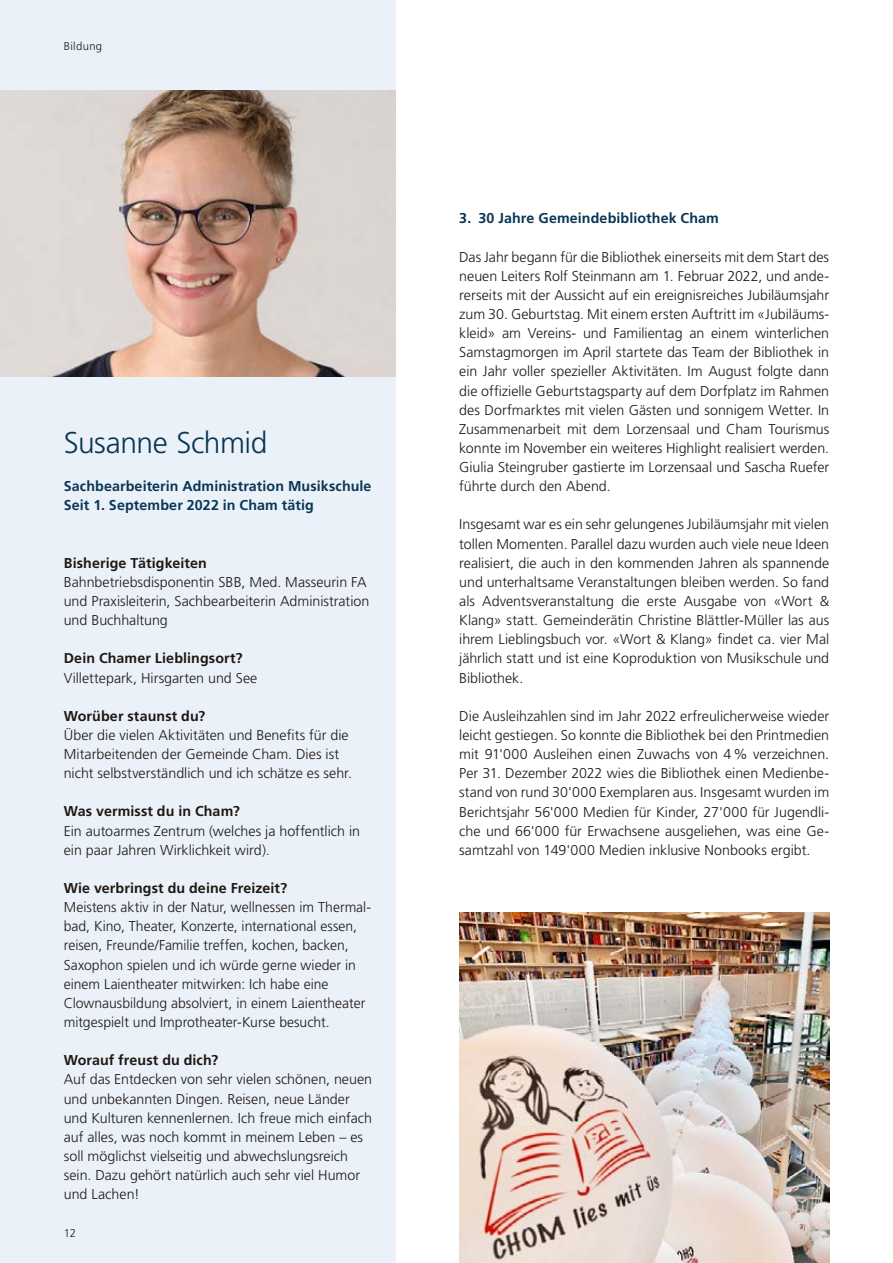
<style>
.page{position:relative;width:893px;height:1263px;background:#fff}
.page>*{position:absolute;margin:0;border:0;box-sizing:border-box;transform-origin:0 0}
.t1{font:300 30px "Frutiger LT Std";letter-spacing:-.015em;color:#0a3654}
.t2{font:300 14.25px/19.2px "Frutiger LT Std";color:#1e1814}
.t3{font:700 14.25px "Frutiger LT Std";letter-spacing:.01em;color:#1e1814}
.t4{font:700 14.25px/19.2px "Frutiger LT Std";letter-spacing:.01em;color:#0a3654}
.t5{font:300 11.25px "Frutiger LT Std";letter-spacing:.03em;color:#1e1814}
</style>
<div class="page">
<div style="left:0;top:0;width:395px;height:1263px;background:#ebf1f9"></div>
<img style="left:459px;top:912px;width:370px;height:351px">
<img style="left:0;top:90px;width:395px;height:286px">
<p class="t5" style="left:64px;top:40px;width:40px">Bildung</p>
<h1 class="t1" style="left:64px;top:426px;width:205px">Susanne Schmid</h1>
<p class="t4" style="left:64px;top:477px;width:309px">Sachbearbeiterin Administration Musikschule<br>Seit 1. September 2022 in Cham tätig</p>
<p class="t3" style="left:64px;top:554px;width:145px">Bisherige Tätigkeiten</p>
<p class="t2" style="left:64px;top:572px;width:307px">Bahnbetriebsdisponentin SBB, Med. Masseurin FA und Praxisleiterin, Sachbearbeiterin Administration und Buchhaltung</p>
<p class="t3" style="left:64px;top:650px;width:180px">Dein Chamer Lieblingsort?</p>
<p class="t2" style="left:64px;top:668px;width:195px">Villettepark, Hirsgarten und See</p>
<p class="t3" style="left:64px;top:707px;width:143px">Worüber staunst du?</p>
<p class="t2" style="left:64px;top:726px;width:290px">Über die vielen Aktivitäten und Benefits für die<br>Mitarbeitenden der Gemeinde Cham. Dies ist nicht selbstverständlich und ich schätze es sehr.</p>
<p class="t3" style="left:64px;top:803px;width:178px">Was vermisst du in Cham?</p>
<p class="t2" style="left:64px;top:821px;width:298px">Ein autoarmes Zentrum (welches ja hoffentlich in ein paar Jahren Wirklichkeit wird).</p>
<p class="t3" style="left:64px;top:880px;width:225px">Wie verbringst du deine Freizeit?</p>
<p class="t2" style="left:64px;top:898px;width:309px">Meistens aktiv in der Natur, wellnessen im Thermal&shy;bad, Kino, Theater, Konzerte, international essen, reisen, Freunde/Familie treffen, kochen, backen, Saxophon spielen und ich würde gerne wieder in einem Laientheater mitwirken: Ich habe eine Clownausbildung absolviert, in einem Laientheater mitgespielt und Improtheater-Kurse besucht.</p>
<p class="t3" style="left:64px;top:1052px;width:156px">Worauf freust du dich?</p>
<p class="t2" style="left:64px;top:1070px;width:310px">Auf das Entdecken von sehr vielen schönen, neuen und unbekannten Dingen. Reisen, neue Länder und Kulturen kennenlernen. Ich freue mich einfach auf alles, was noch kommt in meinem Leben – es soll möglichst vielseitig und abwechslungsreich sein. Dazu gehört natürlich auch sehr viel Humor und Lachen!</p>
<p class="t5" style="left:64px;top:1227px;width:14px">12</p>
<p class="t4" style="left:459px;top:209px;width:261px">3. 30 Jahre Gemeindebibliothek Cham</p>
<p class="t2" style="left:459px;top:247px;width:371px;text-align:justify">Das Jahr begann für die Bibliothek einerseits mit dem Start des neuen Leiters Rolf Steinmann am 1. Februar 2022, und ande&shy;rerseits mit der Aussicht auf ein ereignisreiches Jubiläumsjahr zum 30. Geburtstag. Mit einem ersten Auftritt im «Jubiläums&shy;kleid» am Vereins- und Familientag an einem winterlichen Samstagmorgen im April startete das Team der Bibliothek in ein Jahr voller spezieller Aktivitäten. Im August folgte dann die offizielle Geburtstagsparty auf dem Dorfplatz im Rahmen des Dorfmarktes mit vielen Gästen und sonnigem Wetter. In Zusammenarbeit mit dem Lorzensaal und Cham Tourismus konnte im November ein weiteres Highlight realisiert werden.<br>Giulia Steingruber gastierte im Lorzensaal und Sascha Ruefer führte durch den Abend.</p>
<p class="t2" style="left:459px;top:515px;width:371px;text-align:justify">Insgesamt war es ein sehr gelungenes Jubiläumsjahr mit vielen tollen Momenten. Parallel dazu wurden auch viele neue Ideen realisiert, die auch in den kommenden Jahren als spannende und unterhaltsame Veranstaltungen bleiben werden. So fand als Adventsveranstaltung die erste Ausgabe von «Wort &amp; Klang» statt. Gemeinderätin Christine Blättler-Müller las aus ihrem Lieblingsbuch vor. «Wort &amp; Klang» findet ca. vier Mal jährlich statt und ist eine Koproduktion von Musikschule und Bibliothek.</p>
<p class="t2" style="left:459px;top:706px;width:371px;text-align:justify">Die Ausleihzahlen sind im Jahr 2022 erfreulicherweise wieder leicht gestiegen. So konnte die Bibliothek bei den Printmedien mit 91'000 Ausleihen einen Zuwachs von 4% verzeichnen.<br>Per 31. Dezember 2022 wies die Bibliothek einen Medienbe&shy;stand von rund 30'000 Exemplaren aus. Insgesamt wurden im Berichtsjahr 56'000 Medien für Kinder, 27'000 für Jugendli&shy;che und 66'000 für Erwachsene ausgeliehen, was eine Ge&shy;samtzahl von 149'000 Medien inklusive Nonbooks ergibt.</p>
</div>
